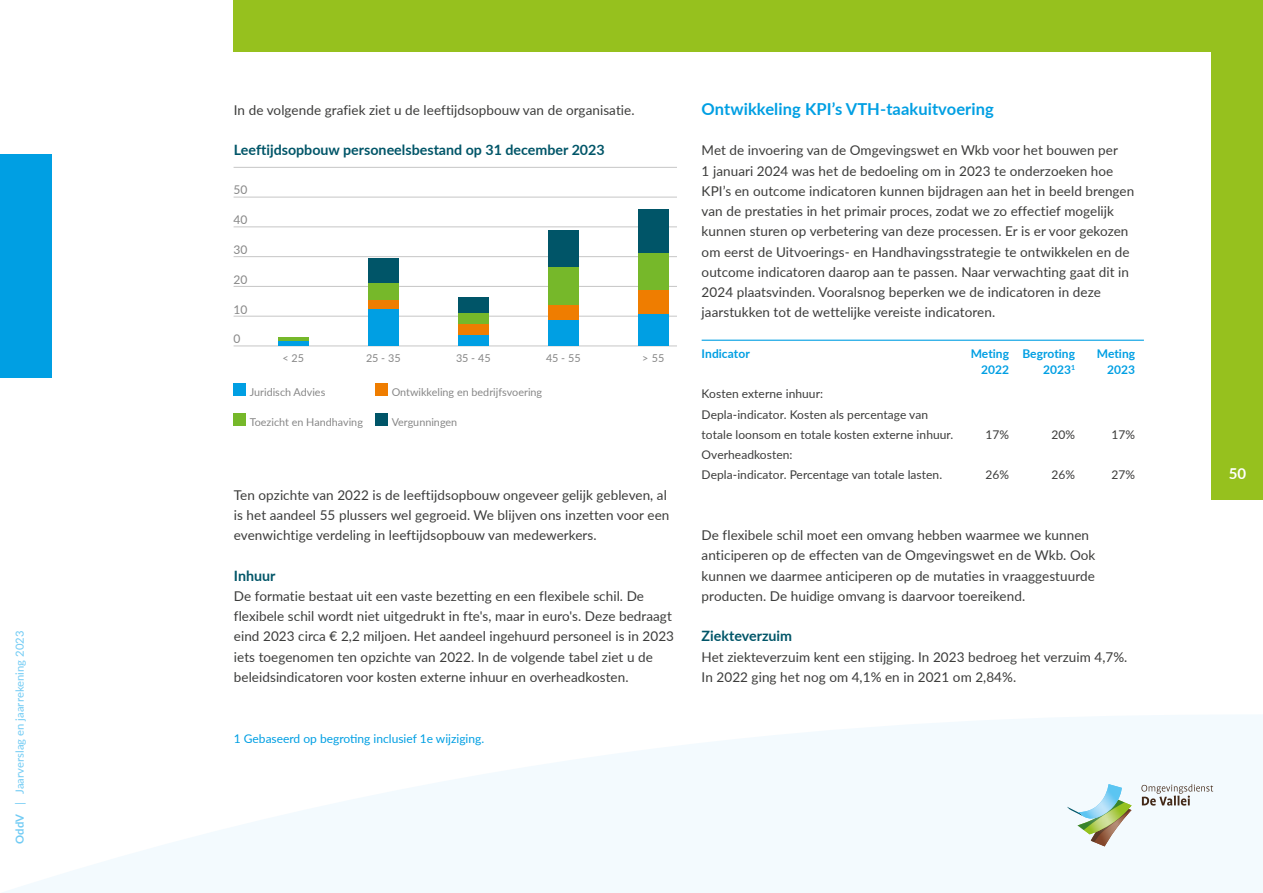
<style>
.page{position:relative;width:1263px;height:893px;background:#fff}
.page>*{position:absolute;margin:0;border:0;box-sizing:border-box;transform-origin:0 0}
.t1{font:700 16.5px "Lato";letter-spacing:.005em;color:#009fe3}
.t2{font:700 15px "Lato";color:#fff}
.t3{font:700 14.25px "Lato";color:#005568}
.t4{font:13.5px/20.2px "Lato";letter-spacing:.005em;color:#3c3c3b}
.t5{font:12px/20.2px "Lato";letter-spacing:.005em;color:#3c3c3b}
.t6{font:700 12px "Lato";letter-spacing:.005em;color:#009fe3}
.t7{font:12px "Lato";color:#009fe3}
.t8{font:12px "Lato";color:#878787}
.t9{font:11.25px "Lato";letter-spacing:.005em;color:#71cbf4}
.t10{font:10.8px "Lato";color:#878787}
.s1{font-weight:700}
</style>
<div class="page">
<div style="left:1212px;top:0;width:51px;height:500px;background:#96c11e"></div>
<div style="left:234px;top:0;width:1008px;height:51px;background:#96c11e"></div>
<svg style="left:3px;top:715px;width:1260px;height:178px;fill:#f3fafe"></svg>
<div style="left:0;top:154px;width:51px;height:224px;background:#009fe3"></div>
<hr style="left:702px;top:340px;width:442px;height:1px;background:#009fe3">
<hr style="left:234px;top:167px;width:442px;height:1px;background:#c6c6c6">
<hr style="left:234px;top:197px;width:442px;height:1px;background:#c6c6c6">
<hr style="left:234px;top:227px;width:442px;height:1px;background:#c6c6c6">
<hr style="left:234px;top:256px;width:442px;height:1px;background:#c6c6c6">
<hr style="left:234px;top:286px;width:442px;height:1px;background:#c6c6c6">
<hr style="left:234px;top:316px;width:442px;height:1px;background:#c6c6c6">
<hr style="left:234px;top:346px;width:442px;height:1px;background:#c6c6c6">
<div style="left:368px;top:279px;width:30px;height:24px;background:#76b82a"></div>
<svg style="left:278px;top:338px;width:30px;height:4px"></svg>
<hr style="left:278px;top:342px;width:30px;height:4px;background:#009fe3">
<div style="left:368px;top:308px;width:30px;height:38px;background:#009fe3"></div>
<div style="left:368px;top:300px;width:30px;height:9px;background:#ef7d00"></div>
<div style="left:368px;top:259px;width:30px;height:24px;background:#005568"></div>
<div style="left:548px;top:266px;width:30px;height:40px;background:#76b82a"></div>
<div style="left:548px;top:320px;width:30px;height:26px;background:#009fe3"></div>
<div style="left:548px;top:305px;width:30px;height:15px;background:#ef7d00"></div>
<div style="left:548px;top:230px;width:30px;height:36px;background:#005568"></div>
<div style="left:638px;top:252px;width:30px;height:39px;background:#76b82a"></div>
<div style="left:638px;top:313px;width:30px;height:33px;background:#009fe3"></div>
<div style="left:638px;top:290px;width:30px;height:23px;background:#ef7d00"></div>
<div style="left:638px;top:209px;width:30px;height:43px;background:#005568"></div>
<div style="left:458px;top:312px;width:30px;height:12px;background:#76b82a"></div>
<div style="left:458px;top:334px;width:30px;height:12px;background:#009fe3"></div>
<div style="left:458px;top:324px;width:30px;height:10px;background:#ef7d00"></div>
<div style="left:458px;top:297px;width:30px;height:15px;background:#005568"></div>
<div style="left:234px;top:383px;width:12px;height:13px;background:#009fe3"></div>
<div style="left:375px;top:383px;width:13px;height:13px;background:#ef7d00"></div>
<div style="left:234px;top:413px;width:12px;height:13px;background:#76b82a"></div>
<div style="left:375px;top:413px;width:13px;height:13px;background:#005568"></div>
<svg style="left:1141px;top:784px;width:72px;height:22px"></svg>
<svg style="left:1067px;top:784px;width:64px;height:62px"></svg>
<img style="left:1078px;top:784px;width:44px;height:34px">
<p class="t9" style="left:12px;top:844px;width:215px;rotate:-90deg"><span class="s1">OddV</span> | Jaarverslag en jaarrekening 2023</p>
<p class="t4" style="left:234px;top:99px;width:402px">In de volgende grafiek ziet u de leeftijdsopbouw van de organisatie.</p>
<p class="t3" style="left:234px;top:140px;width:372px">Leeftijdsopbouw personeelsbestand op 31 december 2023</p>
<p class="t8" style="left:234px;top:182px;width:15px">50</p>
<p class="t8" style="left:234px;top:211px;width:15px">40</p>
<p class="t8" style="left:234px;top:241px;width:15px">30</p>
<p class="t8" style="left:234px;top:271px;width:15px">20</p>
<p class="t8" style="left:234px;top:301px;width:15px">10</p>
<p class="t8" style="left:234px;top:330px;width:8px">0</p>
<p class="t10" style="left:282px;top:350px;width:23px">&lt; 25</p>
<p class="t10" style="left:366px;top:350px;width:36px">25 - 35</p>
<p class="t10" style="left:456px;top:350px;width:36px">35 - 45</p>
<p class="t10" style="left:546px;top:350px;width:36px">45 - 55</p>
<p class="t10" style="left:642px;top:350px;width:24px">&gt; 55</p>
<p class="t10" style="left:250px;top:385px;width:77px">Juridisch Advies</p>
<p class="t10" style="left:392px;top:385px;width:152px">Ontwikkeling en bedrijfsvoering</p>
<p class="t10" style="left:250px;top:414px;width:115px">Toezicht en Handhaving</p>
<p class="t10" style="left:392px;top:414px;width:67px">Vergunningen</p>
<p class="t4" style="left:234px;top:484px;width:437px">Ten opzichte van 2022 is de leeftijdsopbouw ongeveer gelijk gebleven, al is het aandeel 55 plussers wel gegroeid. We blijven ons inzetten voor een evenwichtige verdeling in leeftijdsopbouw van medewerkers.</p>
<p class="t3" style="left:234px;top:565px;width:43px">Inhuur</p>
<p class="t4" style="left:234px;top:585px;width:442px">De formatie bestaat uit een vaste bezetting en een flexibele schil. De flexibele schil wordt niet uitgedrukt in fte's, maar in euro's. Deze bedraagt eind 2023 circa € 2,2 miljoen. Het aandeel ingehuurd personeel is in 2023 iets toegenomen ten opzichte van 2022. In de volgende tabel ziet u de beleidsindicatoren voor kosten externe inhuur en overheadkosten.</p>
<p class="t7" style="left:234px;top:730px;width:252px">1 Gebaseerd op begroting inclusief 1e wijziging.</p>
<p class="t1" style="left:702px;top:97px;width:294px">Ontwikkeling KPI’s VTH-taakuitvoering</p>
<p class="t4" style="left:702px;top:140px;width:434px">Met de invoering van de Omgevingswet en Wkb voor het bouwen per<br>1 januari 2024 was het de bedoeling om in 2023 te onderzoeken hoe KPI’s en outcome indicatoren kunnen bijdragen aan het in beeld brengen van de prestaties in het primair proces, zodat we zo effectief mogelijk kunnen sturen op verbetering van deze processen. Er is er voor gekozen om eerst de Uitvoerings- en Handhavingsstrategie te ontwikkelen en de outcome indicatoren daarop aan te passen. Naar verwachting gaat dit in 2024 plaatsvinden. Vooralsnog beperken we de indicatoren in deze jaarstukken tot de wettelijke vereiste indicatoren.</p>
<p class="t6" style="left:702px;top:345px;width:50px">Indicator</p>
<p class="t6" style="left:971px;top:345px;width:106px">Meting Begroting</p>
<p class="t6" style="left:1097px;top:345px;width:40px">Meting</p>
<p class="t6" style="left:981px;top:360px;width:30px">2022</p>
<p class="t6" style="left:1043px;top:360px;width:34px">2023<sup>1</sup></p>
<p class="t6" style="left:1107px;top:360px;width:30px">2023</p>
<p class="t5" style="left:702px;top:383px;width:253px">Kosten externe inhuur:<br>Depla-indicator. Kosten als percentage van totale loonsom en totale kosten externe inhuur.</p>
<p class="t5" style="left:985px;top:424px;width:25px">17%</p>
<p class="t5" style="left:1051px;top:424px;width:25px">20%</p>
<p class="t5" style="left:1111px;top:424px;width:25px">17%</p>
<p class="t5" style="left:702px;top:444px;width:242px">Overheadkosten:<br>Depla-indicator. Percentage van totale lasten.</p>
<p class="t5" style="left:985px;top:464px;width:25px">26%</p>
<p class="t5" style="left:1051px;top:464px;width:25px">26%</p>
<p class="t5" style="left:1111px;top:464px;width:25px">27%</p>
<p class="t4" style="left:702px;top:524px;width:395px">De flexibele schil moet een omvang hebben waarmee we kunnen anticiperen op de effecten van de Omgevingswet en de Wkb. Ook kunnen we daarmee anticiperen op de mutaties in vraaggestuurde producten. De huidige omvang is daarvoor toereikend.</p>
<p class="t3" style="left:702px;top:626px;width:92px">Ziekteverzuim</p>
<p class="t4" style="left:702px;top:646px;width:427px">Het ziekteverzuim kent een stijging. In 2023 bedroeg het verzuim 4,7%.<br>In 2022 ging het nog om 4,1% en in 2021 om 2,84%.</p>
<p class="t2" style="left:1229px;top:463px;width:19px">50</p>
</div>
